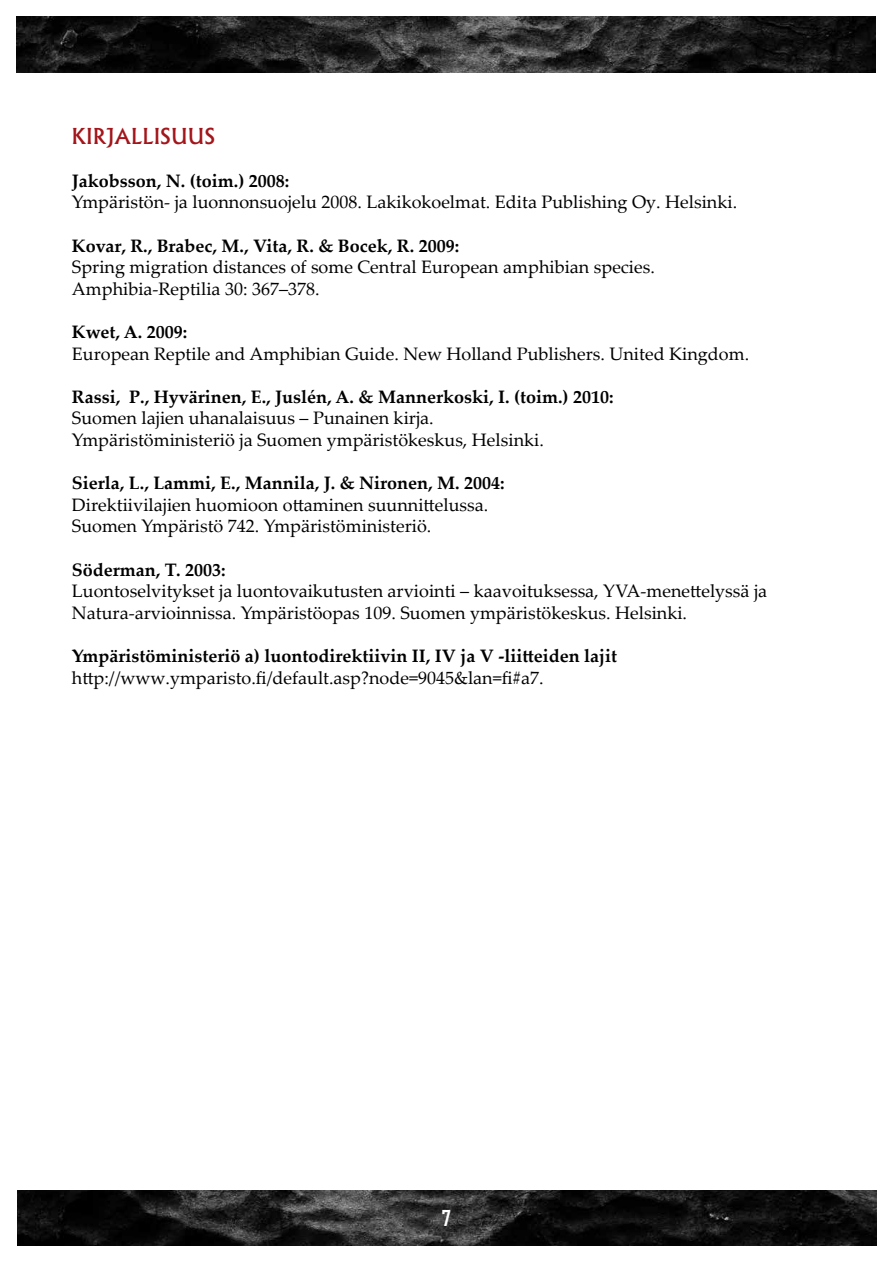
<style>
.page{position:relative;width:893px;height:1263px;background:#fff}
.page>*{position:absolute;margin:0;border:0;box-sizing:border-box;transform-origin:0 0}
.t1{font:500 21px "Albertus";color:#a3151a}
.t2{font:700 21px "Agency FB";color:#fff}
.t3{font:18px/21.6px "Palatino Linotype";color:#000}
.t4{font:700 18px "Palatino Linotype";color:#000}
</style>
<div class="page">
<img style="left:17px;top:17px;width:859px;height:55px">
<img style="left:17px;top:1191px;width:859px;height:55px">
<p class="t1" style="left:72px;top:123px;width:72px">KIRJALLISUUS</p>
<p class="t4" style="left:72px;top:168px;width:219px">Jakobsson, N. (toim.) 2008:</p>
<p class="t3" style="left:72px;top:191px;width:667px">Ympäristön- ja luonnonsuojelu 2008. Lakikokoelmat. Edita Publishing Oy. Helsinki.</p>
<p class="t4" style="left:72px;top:233px;width:389px">Kovar, R., Brabec, M., Vita, R. &amp; Bocek, R. 2009:</p>
<p class="t3" style="left:72px;top:256px;width:584px">Spring migration distances of some Central European amphibian species.<br>Amphibia-Reptilia 30: 367–378.</p>
<p class="t4" style="left:72px;top:319px;width:117px">Kwet, A. 2009:</p>
<p class="t3" style="left:72px;top:342px;width:679px">European Reptile and Amphibian Guide. New Holland Publishers. United Kingdom.</p>
<p class="t4" style="left:72px;top:384px;width:543px">Rassi, P., Hyvärinen, E., Juslén, A. &amp; Mannerkoski, I. (toim.) 2010:</p>
<p class="t3" style="left:72px;top:407px;width:473px">Suomen lajien uhanalaisuus – Punainen kirja.<br>Ympäristöministeriö ja Suomen ympäristökeskus, Helsinki.</p>
<p class="t4" style="left:72px;top:470px;width:434px">Sierla, L., Lammi, E., Mannila, J. &amp; Nironen, M. 2004:</p>
<p class="t3" style="left:72px;top:493px;width:418px">Direktiivilajien huomioon ottaminen suunnittelussa.<br>Suomen Ympäristö 742. Ympäristöministeriö.</p>
<p class="t4" style="left:72px;top:557px;width:155px">Söderman, T. 2003:</p>
<p class="t3" style="left:72px;top:580px;width:697px">Luontoselvitykset ja luontovaikutusten arviointi – kaavoituksessa, YVA-menettelyssä ja<br>Natura-arvioinnissa. Ympäristöopas 109. Suomen ympäristökeskus. Helsinki.</p>
<p class="t4" style="left:72px;top:643px;width:547px">Ympäristöministeriö a) luontodirektiivin II, IV ja V -liitteiden lajit</p>
<p class="t3" style="left:72px;top:666px;width:473px">http://www.ymparisto.fi/default.asp?node=9045&amp;lan=fi#a7.</p>
<p class="t2" style="left:442px;top:1205px;width:11px">7</p>
</div>
